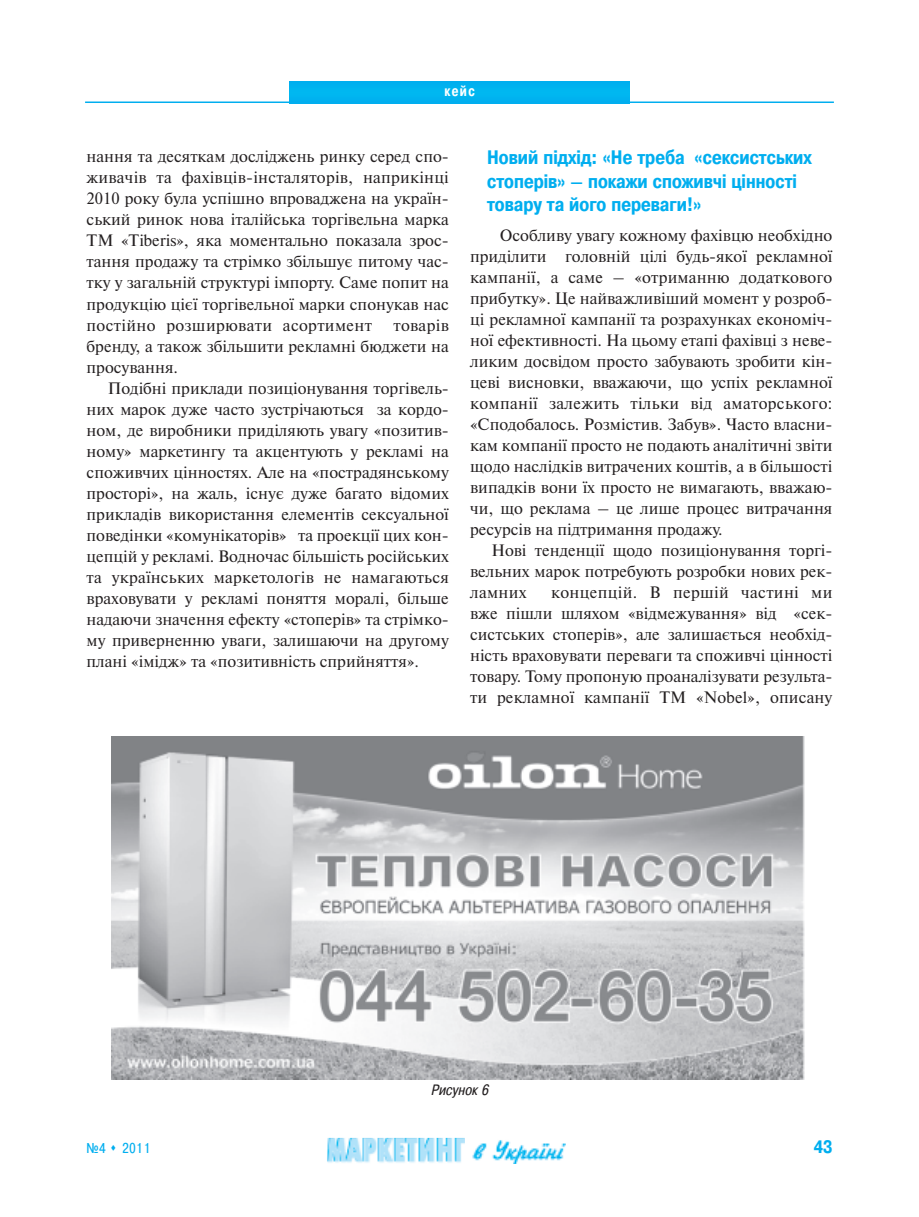
<style>
.page{position:relative;width:919px;height:1217px;background:#fff}
.page>*{position:absolute;margin:0;border:0;box-sizing:border-box;transform-origin:0 0}
.t1{font:700 19.5px/23.4px "Pragmatica Cond C";color:#00aeef}
.t2{font:700 18px "Pragmatica Cond C";color:#00aeef}
.t3{font:16.5px/21px "Newton C";color:#231f20;text-align:justify}
.t4{font:italic 15px "Pragmatica Cond C";color:#231f20}
.t5{font:700 15px "Pragmatica Cond C";color:#fff;scale:.9 1}
.t6{font:14.25px "Pragmatica Cond C";color:#00aeef}
</style>
<div class="page">
<img style="left:327px;top:1137px;width:138px;height:26px">
<img style="left:472px;top:1140px;width:93px;height:23px">
<div style="left:289px;top:82px;width:340px;height:19px;background:#00b3ef"></div>
<hr style="left:85px;top:101px;width:748px;height:2px;background:#00aeef">
<img style="left:112px;top:736px;width:693px;height:343px">
<p class="t5" style="left:444px;top:82px;width:35px">кейс</p>
<p class="t3" style="left:87px;top:146px;width:364px">нання та десяткам досліджень ринку серед спо&shy;живачів та фахівців-інсталяторів, наприкінці 2010 року була успішно впроваджена на україн&shy;ський ринок нова італійська торгівельна марка ТМ «Тiberis», яка моментально показала зрос&shy;тання продажу та стрімко збільшує питому час&shy;тку у загальній структурі імпорту. Саме попит на продукцію цієї торгівельної марки спонукав нас постійно розширювати асортимент</p>
<p class="t3" style="left:87px;top:314px;width:364px;text-indent:307px">товарів бренду, а також збільшити рекламні бюджети на просування.</p>
<p class="t3" style="left:87px;top:377px;width:364px;text-indent:21px">Подібні приклади позиціонування торгівель&shy;них марок дуже часто зустрічаються за кордо&shy;ном, де виробники приділяють увагу «позитив&shy;ному» маркетингу та акцентують у рекламі на споживчих цінностях. Але на «пострадянському просторі», на жаль, існує дуже багато відомих прикладів використання елементів сексуальної поведінки «комунікаторів» та проекції цих кон&shy;цепцій у рекламі. Водночас більшість російських та українських маркетологів не намагаються враховувати у рекламі поняття моралі, більше надаючи значення ефекту «стоперів» та стрімко&shy;му приверненню уваги, залишаючи на другому плані «імідж» та «позитивність сприйняття».</p>
<p class="t1" style="left:487px;top:146px;width:326px">Новий підхід: «Не треба «сексистських стоперів» – покажи споживчі цінності товару та його переваги!»</p>
<p class="t3" style="left:470px;top:224px;width:364px;text-indent:30px">Особливу увагу кожному фахівцю необхідно приділити головній цілі будь-якої рекламної кампанії, а саме – «отриманню додаткового прибутку». Це найважливіший момент у розроб&shy;ці рекламної кампанії та розрахунках економіч&shy;ної ефективності. На цьому етапі фахівці з неве&shy;ликим досвідом просто забувають зробити кін&shy;цеві висновки, вважаючи, що успіх рекламної компанії залежить тільки від аматорського: «Сподобалось. Розмістив. Забув». Часто власни&shy;кам компанії просто не подають аналітичні звіти щодо наслідків витрачених коштів, а в більшості випадків вони їх просто не вимагають, вважаю&shy;чи, що реклама – це лише процес витрачання ресурсів на підтримання продажу.</p>
<p class="t3" style="left:470px;top:539px;width:364px;text-indent:21px">Нові тенденції щодо позиціонування торгі&shy;вельних марок потребують розробки нових рек&shy;ламних</p>
<p class="t3" style="left:470px;top:581px;width:364px;text-indent:81px">концепцій. В першій частині ми вже пішли шляхом «відмежування» від «сек&shy;систських стоперів», але залишається необхід&shy;ність враховувати переваги та споживчі цінності товару. Тому пропоную проаналізувати результа&shy;ти рекламної кампанії ТМ «Nobel», описану</p>
<p class="t4" style="left:431px;top:1080px;width:61px">Рисунок 6</p>
<p class="t6" style="left:87px;top:1139px;width:66px">№4 ▲ 2011</p>
<p class="t2" style="left:813px;top:1135px;width:20px">43</p>
</div>
